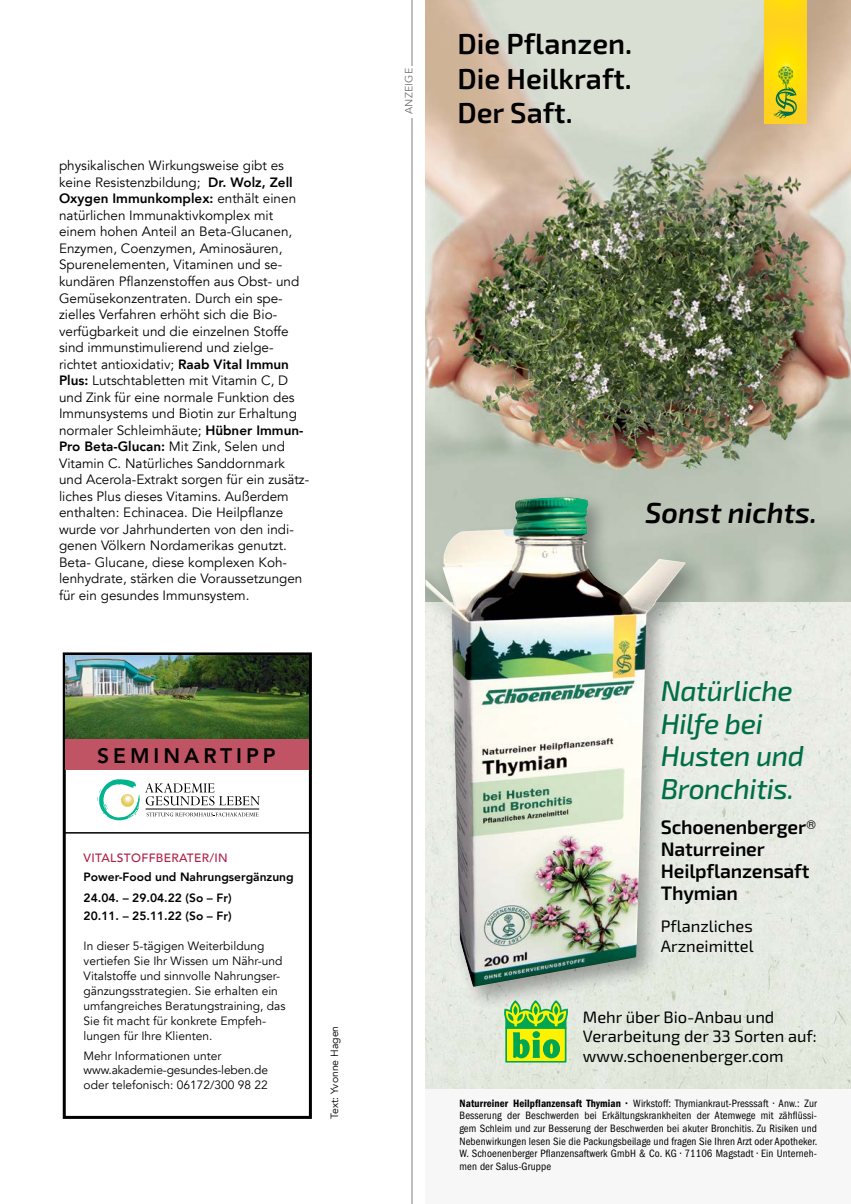
<style>
.page{position:relative;width:851px;height:1204px;background:#fff}
.page>*{position:absolute;margin:0;border:0;box-sizing:border-box;transform-origin:0 0}
.t1{font:italic 600 28.95px "Exo 2";color:#000}
.t2{font:600 28.8px/34.7px "Exo 2";color:#000;text-align:justify}
.t3{font:italic 500 28.65px/32.5px "Exo 2";letter-spacing:-.015em;color:#006f49}
.t4{font:800 21px "Avenir";letter-spacing:.19em;color:#000}
.t5{font:600 19.5px/22px "Exo 2";letter-spacing:-.01em;color:#000}
.t6{font:16.5px/19.8px "Exo 2";color:#000}
.t7{font:13.5px/16.5px "Avenir";color:#000}
.t8{font:12px/15px "Avenir";color:#000}
.t9{font:800 12px/21px "Avenir";color:#000}
.t10{font:500 12px "Avenir";letter-spacing:.03em;color:#b11d44}
.t11{font:condensed 11.1px/12.6px "ITC Franklin Gothic Std";letter-spacing:.01em;color:#000;text-align:justify}
.t12{font:10.5px "Avenir";color:#000}
.t13{font:10.5px "Avenir";letter-spacing:.03em;color:#6d6e71}
.s1{font-weight:800}
.s2{font-weight:400}
.s3{font-family:"ITC Franklin Gothic Std Dm Cd";font-stretch:normal}
</style>
<div class="page">
<div style="left:425px;top:0;width:425px;height:1203px;background:#f7f7f8"></div>
<img style="left:425px;top:0;width:425px;height:1087px">
<div style="left:505px;top:1026px;width:61px;height:36px;border:2px solid #00a651"></div>
<div style="left:507px;top:1028px;width:57px;height:32px;border:1px solid #fff200"></div>
<svg style="left:503px;top:1011px;width:65px;height:47px;background:#83cd32"></svg>
<svg style="left:764px;top:28px;width:42px;height:95px;background:#ffd811"></svg>
<svg style="left:773px;top:66px;width:24px;height:53px"></svg>
<div style="left:764px;top:0;width:42px;height:28px;background:linear-gradient(to bottom,#ffdb0f,#ffd021)"></div>
<div style="left:425px;top:491px;width:283px;height:520px;background:#000;opacity:.33"></div>
<img style="left:425px;top:497px;width:260px;height:489px">
<hr style="left:411px;top:0;width:1px;height:1203px;background:#a7a9ac">
<div style="left:402px;top:66px;width:12px;height:52px;background:#fff"></div>
<div style="left:63px;top:652px;width:249px;height:466px;border:3px solid #000"></div>
<hr style="left:65px;top:832px;width:246px;height:1px;background:#000">
<img style="left:66px;top:655px;width:243px;height:84px">
<svg style="left:97px;top:779px;width:163px;height:41px"></svg>
<div style="left:66px;top:739px;width:243px;height:30px;background:#c05465"></div>
<p class="t7" style="left:59px;top:158px;width:242px">physikalischen Wirkungsweise gibt es keine Resistenzbildung; <span class="s1">Dr. Wolz, Zell Oxygen Immunkomplex:</span> enthält einen natürlichen Immunaktivkomplex mit einem hohen Anteil an Beta-Glucanen, Enzymen, Coenzymen, Aminosäuren, Spurenelementen, Vitaminen und se&shy;kundären Pflanzenstoffen aus Obst- und Gemüsekonzentraten. Durch ein spe-</p>
<p class="t7" style="left:59px;top:306px;width:251px">zielles Verfahren erhöht sich die Bio&shy;verfügbarkeit und die einzelnen Stoffe sind immunstimulierend und zielge&shy;richtet antioxidativ; <span class="s1">Raab Vital Immun Plus:</span> Lutschtabletten mit Vitamin C, D und Zink für eine normale Funktion des Immunsystems und Biotin zur Erhaltung normaler Schleimhäute; <span class="s1">Hübner Immun-Pro Beta-Glucan:</span> Mit Zink, Selen und Vitamin C. Natürliches Sanddornmark und Acerola-Extrakt sorgen für ein zusätz&shy;liches Plus dieses Vitamins. Außerdem enthalten: Echinacea. Die Heilpflanze wurde vor Jahrhunderten von den indi&shy;genen Völkern Nordamerikas genutzt.<br>Beta- Glucane, diese komplexen Koh&shy;lenhydrate, stärken die Voraussetzungen für ein gesundes Immunsystem.</p>
<p class="t4" style="left:97px;top:739px;width:180px">SEMINARTIPP</p>
<p class="t10" style="left:84px;top:847px;width:146px">VITALSTOFFBERATER/IN</p>
<p class="t9" style="left:84px;top:866px;width:211px">Power-Food und Nahrungsergänzung<br>24.04. – 29.04.22 (So – Fr)</p>
<p class="t9" style="left:84px;top:905px;width:149px">20.11. – 25.11.22 (So – Fr)</p>
<p class="t8" style="left:84px;top:938px;width:203px">In dieser 5-tägigen Weiterbildung vertiefen Sie Ihr Wissen um Nähr-und Vitalstoffe und sinnvolle Nahrungser&shy;gänzungsstrategien. Sie erhalten ein umfangreiches Beratungstraining, das Sie fit macht für konkrete Empfeh&shy;lungen für Ihre Klienten.</p>
<p class="t8" style="left:84px;top:1048px;width:139px">Mehr Informationen unter</p>
<p class="t8" style="left:84px;top:1062px;width:186px">www.akademie-gesundes-leben.de</p>
<p class="t8" style="left:84px;top:1077px;width:186px">oder telefonisch: 06172/300 98 22</p>
<p class="t12" style="left:328px;top:1118px;width:95px;rotate:-90deg">Text: Yvonne Hagen</p>
<p class="t13" style="left:402px;top:114px;width:48px;rotate:-90deg">ANZEIGE</p>
<p class="t2" style="left:457px;top:27px;width:176px">Die Pflanzen.<br>Die Heilkraft.<br>Der Saft.</p>
<p class="t1" style="left:645px;top:495px;width:173px">Sonst nichts.</p>
<p class="t3" style="left:660px;top:675px;width:145px">Natürliche<br>Hilfe bei<br>Husten und<br>Bronchitis.</p>
<p class="t5" style="left:660px;top:816px;width:157px">Schoenenberger<span class="s2">®<br></span>Naturreiner<br>Heilpflanzensaft<br>Thymian</p>
<p class="t6" style="left:660px;top:917px;width:94px">Pflanzliches<br>Arzneimittel</p>
<p class="t6" style="left:582px;top:1007px;width:235px">Mehr über Bio-Anbau und<br>Verarbeitung der 33 Sorten auf: www.schoenenberger.com</p>
<p class="t11" style="left:459px;top:1096px;width:359px"><span class="s3">Naturreiner Heilpflanzensaft Thymian •</span> Wirkstoff: Thymiankraut-Presssaft • Anw.: Zur Besserung der Beschwerden bei Erkältungskrankheiten der Atemwege mit zähflüssi&shy;gem Schleim und zur Besserung der Beschwerden bei akuter Bronchitis. Zu Risiken und Nebenwirkungen lesen Sie die Packungsbeilage und fragen Sie Ihren Arzt oder Apotheker.<br>W. Schoenenberger Pflanzensaftwerk GmbH &amp; Co. KG • 71106 Magstadt • Ein Unterneh&shy;men der Salus-Gruppe</p>
</div>
